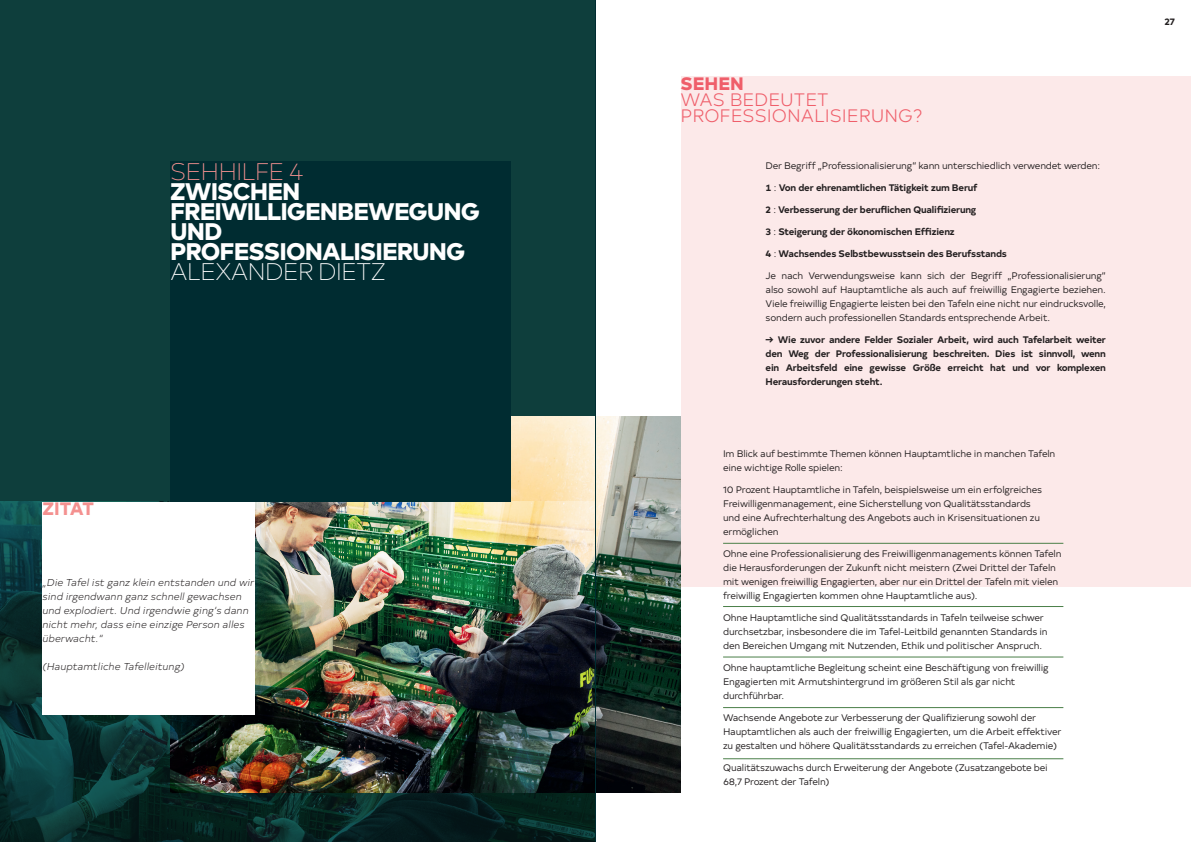
<style>
.page{position:relative;width:1191px;height:842px;background:#fff}
.page>*{position:absolute;margin:0;border:0;box-sizing:border-box;transform-origin:0 0}
.t1{font:800 24px/20px "Typold";letter-spacing:-.04em;color:#fff}
.t2{font:100 24px "Typold";letter-spacing:-.04em;color:#fff}
.t3{font:100 24px "Typold";letter-spacing:-.04em;color:#f49190}
.t4{font:300 18px/16px "Typold";color:#ef5e6a}
.t5{font:800 18px "Typold";color:#ef5e6a}
.t6{font:800 18px "Typold";letter-spacing:-.04em;color:#f49190}
.t7{font:italic 300 10px/14px "Typold";color:#231f20}
.t8{font:9.5px/14px "Typold";letter-spacing:-.02em;color:#231f20}
.t9{font:700 9.5px/14px "Typold";letter-spacing:-.02em;color:#231f20;text-align:justify}
.s1{font-weight:400}
</style>
<div class="page">
<div style="left:680px;top:77px;width:511px;height:510px;background:#fce9e9"></div>
<div style="left:0;top:0;width:596px;height:842px;background:#0e3e3c"></div>
<img style="left:510px;top:417px;width:170px;height:375px">
<img style="left:0;top:502px;width:595px;height:340px">
<div style="left:170px;top:162px;width:340px;height:340px;background:#002c31"></div>
<div style="left:43px;top:502px;width:212px;height:212px;background:#fff"></div>
<hr style="left:723px;top:543px;width:340px;height:1px;background:#4a7f48">
<hr style="left:723px;top:606px;width:340px;height:1px;background:#4a7f48">
<hr style="left:723px;top:657px;width:340px;height:1px;background:#4a7f48">
<hr style="left:723px;top:707px;width:340px;height:1px;background:#4a7f48">
<hr style="left:723px;top:758px;width:340px;height:1px;background:#4a7f48">
<hr style="left:595px;top:0;width:1px;height:842px;background:#002c31">
<h1 class="t3" style="left:170px;top:153px;width:136px">SEHHILFE 4</h1>
<h1 class="t1" style="left:170px;top:178px;width:311px">ZWISCHEN<br>FREIWILLIGENBEWEGUNG<br>UND<br>PROFESSIONALISIERUNG</h1>
<h1 class="t2" style="left:170px;top:253px;width:218px">ALEXANDER DIETZ</h1>
<h2 class="t6" style="left:43px;top:494px;width:53px">ZITAT</h2>
<p class="t7" style="left:43px;top:575px;width:213px">„Die Tafel ist ganz klein entstanden und wir sind irgendwann ganz schnell gewachsen und explodiert. Und irgendwie ging‘s dann nicht mehr, dass eine einzige Person alles überwacht.“</p>
<p class="t7" style="left:43px;top:659px;width:144px">(Hauptamtliche Tafelleitung)</p>
<h2 class="t5" style="left:680px;top:68px;width:65px">SEHEN</h2>
<h2 class="t4" style="left:680px;top:90px;width:244px">WAS BEDEUTET<br>PROFESSIONALISIERUNG?</h2>
<p class="t8" style="left:765px;top:158px;width:336px">Der Begriff „Professionalisierung“ kann unterschiedlich verwendet werden:</p>
<p class="t9" style="left:765px;top:179px;width:213px">1 <span class="s1">:</span> Von der ehrenamtlichen Tätigkeit zum Beruf</p>
<p class="t9" style="left:765px;top:201px;width:212px">2 <span class="s1">:</span> Verbesserung der beruflichen Qualifizierung</p>
<p class="t9" style="left:765px;top:223px;width:190px">3 <span class="s1">:</span> Steigerung der ökonomischen Effizienz</p>
<p class="t9" style="left:765px;top:245px;width:243px">4 <span class="s1">:</span> Wachsendes Selbstbewusstsein des Berufsstands</p>
<p class="t8" style="left:765px;top:268px;width:342px;text-align:justify">Je nach Verwendungsweise kann sich der Begriff „Professionalisierung“ also sowohl auf Hauptamtliche als auch auf freiwillig Engagierte beziehen.<br>Viele freiwillig Engagierte leisten bei den Tafeln eine nicht nur eindrucksvolle, sondern auch professionellen Standards entsprechende Arbeit.</p>
<p class="t9" style="left:765px;top:331px;width:342px">→ Wie zuvor andere Felder Sozialer Arbeit, wird auch Tafelarbeit weiter den Weg der Professionalisierung beschreiten. Dies ist sinnvoll, wenn ein Arbeitsfeld eine gewisse Größe erreicht hat und vor komplexen Herausforderungen steht.</p>
<p class="t8" style="left:723px;top:446px;width:334px">Im Blick auf bestimmte Themen können Hauptamtliche in manchen Tafeln eine wichtige Rolle spielen:</p>
<p class="t8" style="left:723px;top:482px;width:320px">10 Prozent Hauptamtliche in Tafeln, beispielsweise um ein erfolgreiches Freiwilligenmanagement, eine Sicherstellung von Qualitätsstandards und eine Aufrechterhaltung des Angebots auch in Krisensituationen zu ermöglichen</p>
<p class="t8" style="left:723px;top:546px;width:340px">Ohne eine Professionalisierung des Freiwilligenmanagements können Tafeln die Herausforderungen der Zukunft nicht meistern (Zwei Drittel der Tafeln mit wenigen freiwillig Engagierten, aber nur ein Drittel der Tafeln mit vielen freiwillig Engagierten kommen ohne Hauptamtliche aus).</p>
<p class="t8" style="left:723px;top:610px;width:326px">Ohne Hauptamtliche sind Qualitätsstandards in Tafeln teilweise schwer durchsetzbar, insbesondere die im Tafel-Leitbild genannten Standards in den Bereichen Umgang mit Nutzenden, Ethik und politischer Anspruch.</p>
<p class="t8" style="left:723px;top:660px;width:327px">Ohne hauptamtliche Begleitung scheint eine Beschäftigung von freiwillig<br>Engagierten mit Armutshintergrund im größeren Stil als gar nicht durchführbar.</p>
<p class="t8" style="left:723px;top:710px;width:340px">Wachsende Angebote zur Verbesserung der Qualifizierung sowohl der<br>Hauptamtlichen als auch der freiwillig Engagierten, um die Arbeit effektiver zu gestalten und höhere Qualitätsstandards zu erreichen (Tafel-Akademie)</p>
<p class="t8" style="left:723px;top:760px;width:326px">Qualitätszuwachs durch Erweiterung der Angebote (Zusatzangebote bei<br>68,7 Prozent der Tafeln)</p>
<p class="t9" style="left:1164px;top:13px;width:12px">27</p>
</div>
